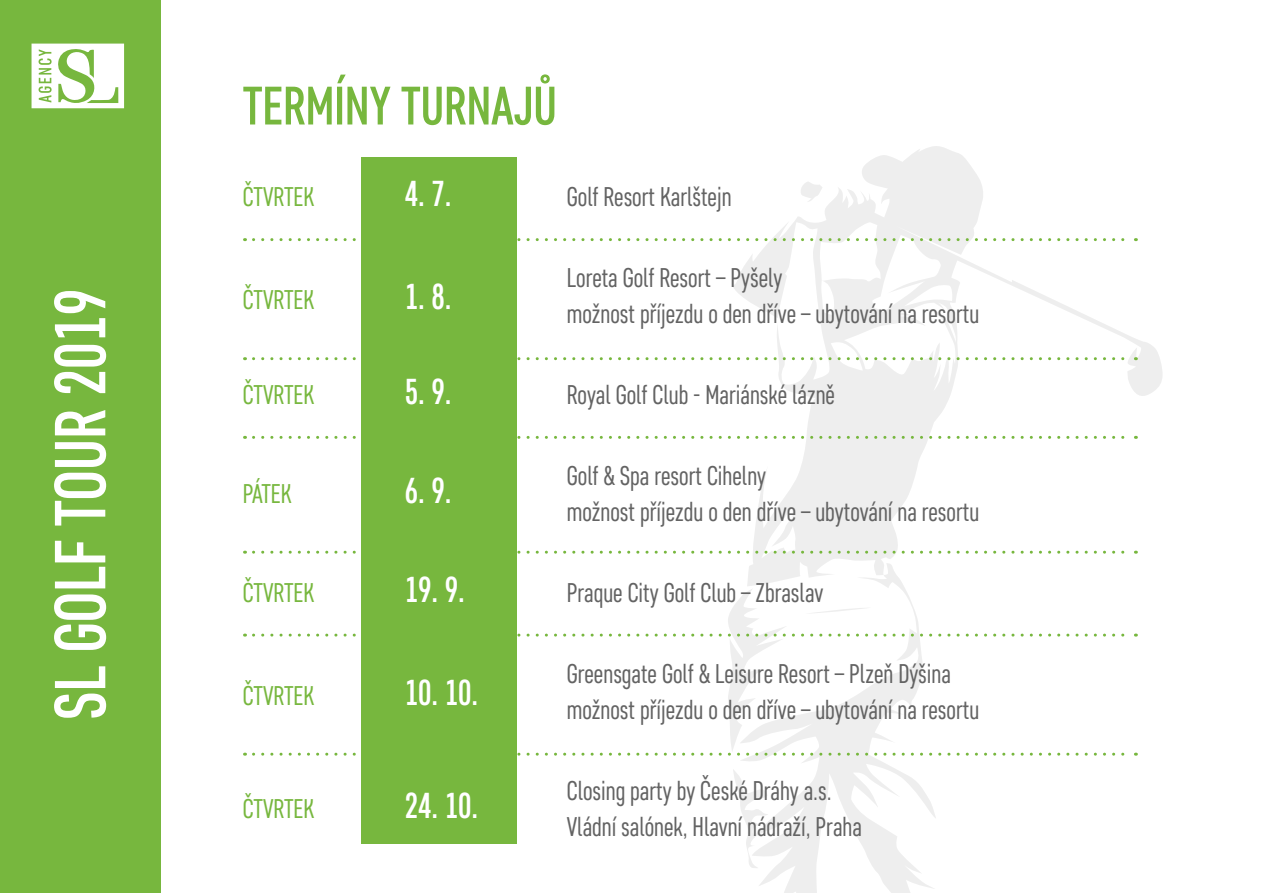
<style>
.page{position:relative;width:1263px;height:893px;background:#fff}
.page>*{position:absolute;margin:0;border:0;box-sizing:border-box;transform-origin:0 0}
.t1{font:500 72px "Core Sans D47 Cn";color:#fff}
.t2{font:500 54px "Core Sans D47 Cn";color:#77b73e}
.t3{font:500 36px "Core Sans D47 Cn";color:#fff}
.t4{font:27px "Core Sans D37 Cn";color:#636363}
.t5{font:27px "Core Sans D37 Cn";color:#77b73e}
</style>
<div class="page">
<div style="left:361px;top:157px;width:156px;height:687px;background:#77b73e"></div>
<div style="left:0;top:0;width:161px;height:893px;background:#77b73e"></div>
<svg style="left:32px;top:44px;width:92px;height:64px"></svg>
<svg style="left:733px;top:146px;width:429px;height:416px"></svg>
<svg style="left:733px;top:562px;width:203px;height:331px"></svg>
<svg style="left:800px;top:181px;width:22px;height:21px"></svg>
<svg style="left:253px;top:238px;width:883px;height:3px"></svg>
<svg style="left:253px;top:357px;width:883px;height:3px"></svg>
<svg style="left:253px;top:436px;width:883px;height:3px"></svg>
<svg style="left:253px;top:551px;width:883px;height:3px"></svg>
<svg style="left:253px;top:588px;width:883px;height:168px"></svg>
<p class="t1" style="left:36px;top:720px;width:433px;rotate:-90deg">SL GOLF TOUR 2019</p>
<p class="t2" style="left:243px;top:73px;width:316px">TERMÍNY TURNAJŮ</p>
<p class="t5" style="left:243px;top:180px;width:73px">ČTVRTEK</p>
<p class="t3" style="left:405px;top:171px;width:48px">4. 7.</p>
<p class="t4" style="left:567px;top:180px;width:166px">Golf Resort Karlštejn</p>
<p class="t5" style="left:243px;top:283px;width:73px">ČTVRTEK</p>
<p class="t3" style="left:405px;top:274px;width:48px">1. 8.</p>
<p class="t4" style="left:567px;top:261px;width:217px">Loreta Golf Resort – Pyšely</p>
<p class="t4" style="left:567px;top:297px;width:414px">možnost příjezdu o den dříve – ubytování na resortu</p>
<p class="t5" style="left:243px;top:378px;width:73px">ČTVRTEK</p>
<p class="t3" style="left:405px;top:369px;width:48px">5. 9.</p>
<p class="t4" style="left:567px;top:378px;width:270px">Royal Golf Club - Mariánské lázně</p>
<p class="t5" style="left:243px;top:477px;width:50px">PÁTEK</p>
<p class="t3" style="left:405px;top:468px;width:48px">6. 9.</p>
<p class="t4" style="left:567px;top:459px;width:201px">Golf &amp; Spa resort Cihelny</p>
<p class="t4" style="left:567px;top:495px;width:414px">možnost příjezdu o den dříve – ubytování na resortu</p>
<p class="t5" style="left:243px;top:576px;width:73px">ČTVRTEK</p>
<p class="t3" style="left:405px;top:567px;width:62px">19. 9.</p>
<p class="t4" style="left:567px;top:576px;width:258px">Praque City Golf Club – Zbraslav</p>
<p class="t5" style="left:243px;top:679px;width:73px">ČTVRTEK</p>
<p class="t3" style="left:405px;top:670px;width:75px">10. 10.</p>
<p class="t5" style="left:243px;top:792px;width:73px">ČTVRTEK</p>
<p class="t3" style="left:405px;top:783px;width:75px">24. 10.</p>
<p class="t4" style="left:567px;top:657px;width:386px">Greensgate Golf &amp; Leisure Resort – Plzeň Dýšina</p>
<p class="t4" style="left:567px;top:693px;width:414px">možnost příjezdu o den dříve – ubytování na resortu</p>
<p class="t4" style="left:567px;top:774px;width:266px">Closing party by České Dráhy a.s.</p>
<p class="t4" style="left:567px;top:810px;width:297px">Vládní salónek, Hlavní nádraží, Praha</p>
</div>
